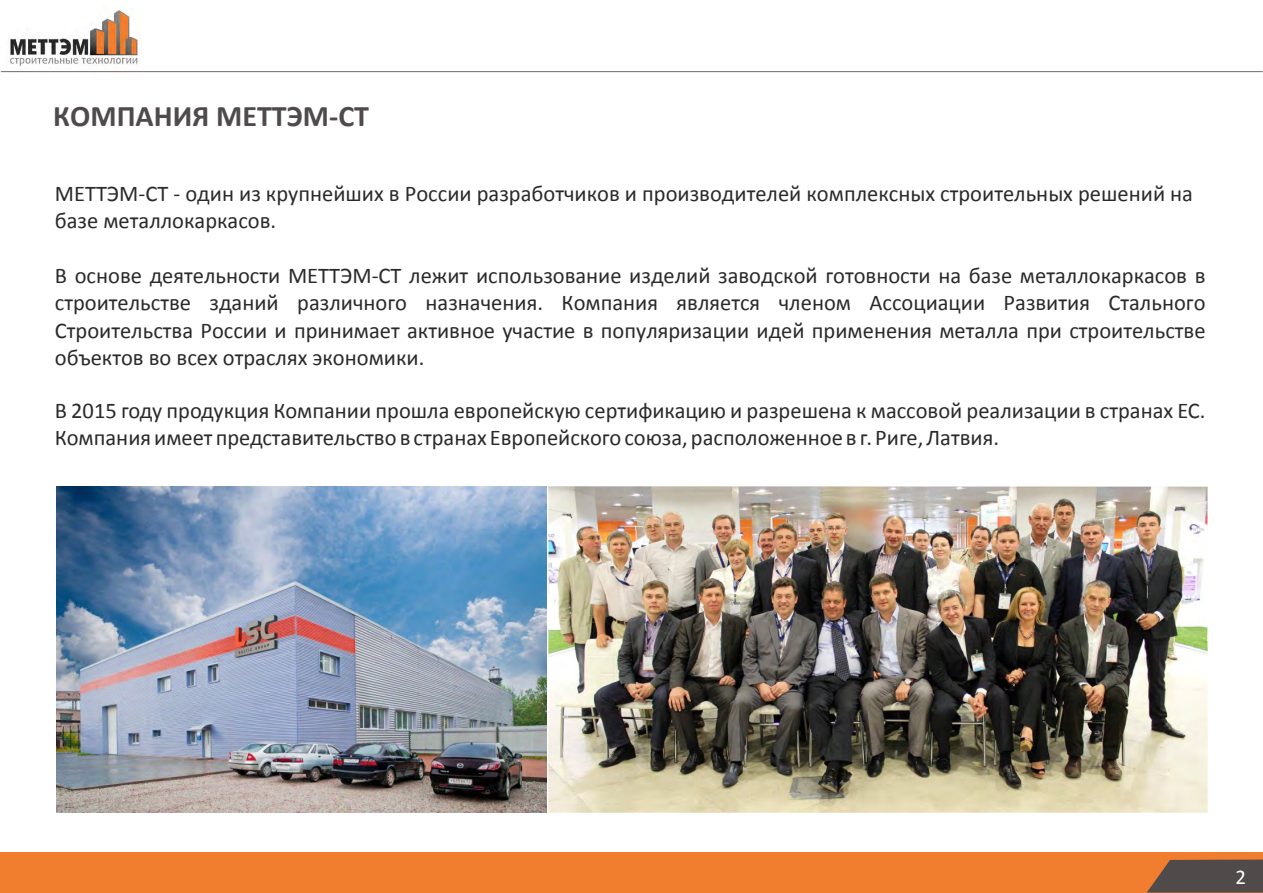
<style>
.page{position:relative;width:1263px;height:893px;background:#fff}
.page>*{position:absolute;margin:0;border:0;box-sizing:border-box;transform-origin:0 0}
.t1{font:700 30px "Calibri";color:#4f4a4b}
.t2{font:22.5px/27.5px "Calibri";color:#2b2a29}
.t3{font:21px "Calibri";color:#fefefe}
</style>
<div class="page">
<div style="left:0;top:853px;width:1263px;height:40px;background:#f17e2e"></div>
<img style="left:6px;top:9px;width:135px;height:64px">
<svg style="left:1147px;top:859px;width:116px;height:33px;background:#635047"></svg>
<hr style="left:1px;top:71px;width:1262px;height:1px;background:#726868">
<img style="left:56px;top:487px;width:490px;height:326px">
<img style="left:548px;top:487px;width:659px;height:326px">
<h1 class="t1" style="left:53px;top:97px;width:317px">КОМПАНИЯ МЕТТЭМ-СТ</h1>
<p class="t2" style="left:55px;top:179px;width:1140px">МЕТТЭМ-СТ - один из крупнейших в России разработчиков и производителей комплексных строительных решений на базе металлокаркасов.</p>
<p class="t2" style="left:55px;top:262px;width:1152px;text-align:justify">В основе деятельности МЕТТЭМ-СТ лежит использование изделий заводской готовности на базе металлокаркасов в строительстве зданий различного назначения. Компания является членом Ассоциации Развития Стального Строительства России и принимает активное участие в популяризации идей применения металла при строительстве объектов во всех отраслях экономики.</p>
<p class="t2" style="left:55px;top:397px;width:1152px">В 2015 году продукция Компании прошла европейскую сертификацию и разрешена к массовой реализации в странах ЕС.<br>Компания имеет представительство в странах Европейского союза, расположенное в г. Риге, Латвия.</p>
<p class="t3" style="left:1235px;top:864px;width:12px">2</p>
</div>
